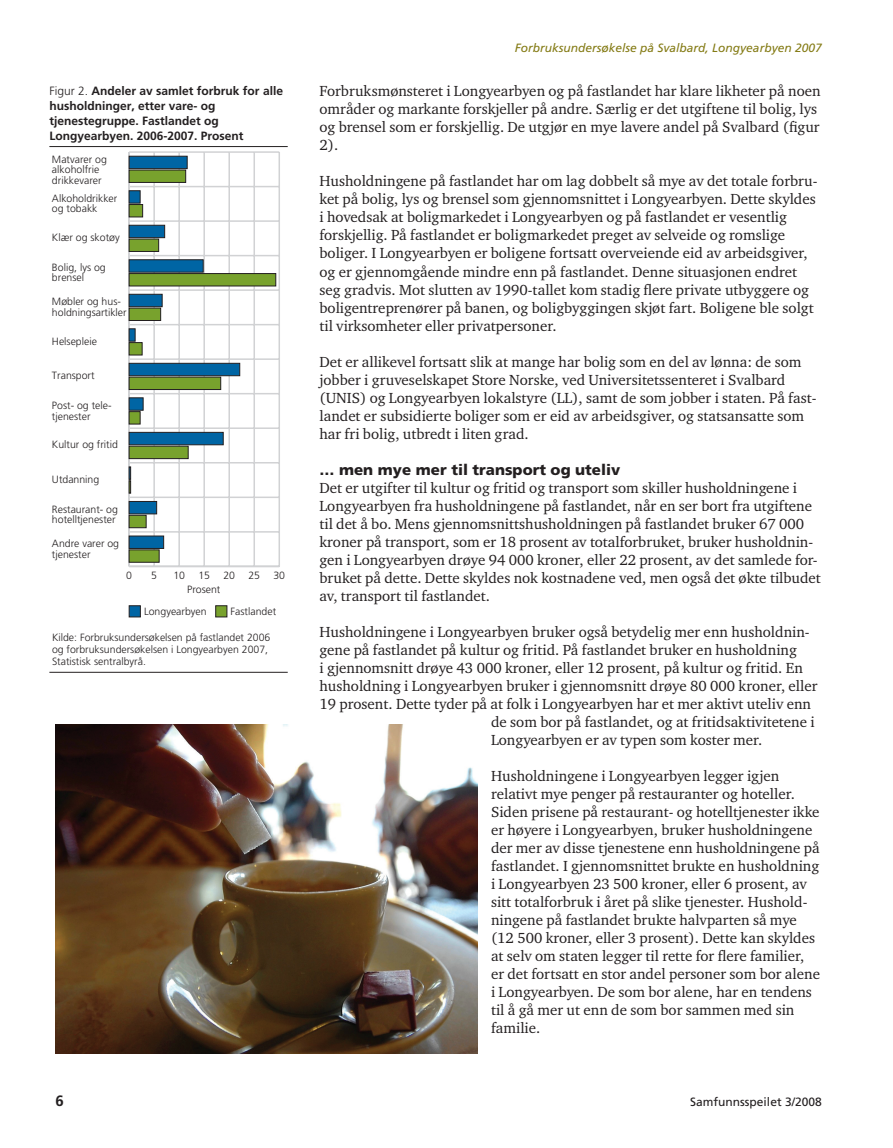
<style>
.page{position:relative;width:893px;height:1148px;background:#fff}
.page>*{position:absolute;margin:0;border:0;box-sizing:border-box;transform-origin:0 0}
.t1{font:15px/18px "Charter ITC Std";color:#231f20}
.t2{font:900 15px "Frutiger";color:#231f20}
.t3{font:700 15px "Frutiger";color:#231f20}
.t4{font:700 12px/15px "Frutiger";color:#231f20}
.t5{font:italic 12px "Frutiger";color:#847b15}
.t6{font:12px "Frutiger";color:#231f20}
.t7{font:300 10.5px/10.5px "Frutiger";color:#231f20}
.s1{font-weight:300}
</style>
<div class="page">
<hr style="left:49px;top:146px;width:238px;height:1px;background:#231f20">
<hr style="left:49px;top:672px;width:238px;height:1px;background:#231f20">
<div style="left:129px;top:605px;width:11px;height:12px;background:#0065a4;border:1px solid #231f20"></div>
<div style="left:215px;top:605px;width:12px;height:12px;background:#78a22d;border:1px solid #231f20"></div>
<hr style="left:153px;top:152px;width:2px;height:414px;background:#d1d2d4">
<hr style="left:178px;top:152px;width:2px;height:414px;background:#d1d2d4">
<hr style="left:203px;top:152px;width:2px;height:414px;background:#d1d2d4">
<hr style="left:228px;top:152px;width:2px;height:414px;background:#d1d2d4">
<hr style="left:253px;top:152px;width:2px;height:414px;background:#d1d2d4">
<hr style="left:278px;top:152px;width:2px;height:414px;background:#d1d2d4">
<hr style="left:128px;top:152px;width:2px;height:414px;background:#d1d2d4">
<hr style="left:129px;top:565px;width:150px;height:2px;background:#d1d2d4">
<hr style="left:129px;top:531px;width:150px;height:1px;background:#d1d2d4">
<hr style="left:129px;top:496px;width:150px;height:2px;background:#d1d2d4">
<hr style="left:129px;top:462px;width:150px;height:1px;background:#d1d2d4">
<hr style="left:129px;top:427px;width:150px;height:2px;background:#d1d2d4">
<hr style="left:129px;top:393px;width:150px;height:1px;background:#d1d2d4">
<hr style="left:129px;top:358px;width:150px;height:2px;background:#d1d2d4">
<hr style="left:129px;top:324px;width:150px;height:1px;background:#d1d2d4">
<hr style="left:129px;top:289px;width:150px;height:2px;background:#d1d2d4">
<hr style="left:129px;top:255px;width:150px;height:1px;background:#d1d2d4">
<hr style="left:129px;top:220px;width:150px;height:2px;background:#d1d2d4">
<hr style="left:129px;top:186px;width:150px;height:1px;background:#d1d2d4">
<hr style="left:129px;top:151px;width:150px;height:2px;background:#d1d2d4">
<div style="left:129px;top:170px;width:57px;height:13px;background:#78a22d;border:1px solid #231f20"></div>
<div style="left:129px;top:204px;width:14px;height:13px;background:#78a22d;border:1px solid #231f20"></div>
<div style="left:129px;top:239px;width:30px;height:13px;background:#78a22d;border:1px solid #231f20"></div>
<div style="left:129px;top:273px;width:147px;height:13px;background:#78a22d;border:1px solid #231f20"></div>
<div style="left:129px;top:308px;width:32px;height:13px;background:#78a22d;border:1px solid #231f20"></div>
<div style="left:129px;top:342px;width:13px;height:13px;background:#78a22d;border:1px solid #231f20"></div>
<div style="left:129px;top:377px;width:92px;height:13px;background:#78a22d;border:1px solid #231f20"></div>
<div style="left:129px;top:411px;width:11px;height:13px;background:#78a22d;border:1px solid #231f20"></div>
<div style="left:129px;top:446px;width:59px;height:13px;background:#78a22d;border:1px solid #231f20"></div>
<div style="left:129px;top:515px;width:17px;height:13px;background:#78a22d;border:1px solid #231f20"></div>
<div style="left:129px;top:549px;width:30px;height:13px;background:#78a22d"></div>
<div style="left:129px;top:156px;width:58px;height:13px;background:#0065a4;border:1px solid #231f20"></div>
<div style="left:129px;top:190px;width:11px;height:13px;background:#0065a4;border:1px solid #231f20"></div>
<div style="left:129px;top:225px;width:36px;height:13px;background:#0065a4;border:1px solid #231f20"></div>
<div style="left:129px;top:259px;width:74px;height:13px;background:#0065a4;border:1px solid #231f20"></div>
<div style="left:129px;top:294px;width:33px;height:13px;background:#0065a4;border:1px solid #231f20"></div>
<svg style="left:129px;top:328px;width:6px;height:13px"></svg>
<div style="left:129px;top:363px;width:111px;height:13px;background:#0065a4;border:1px solid #231f20"></div>
<div style="left:129px;top:397px;width:14px;height:13px;background:#0065a4;border:1px solid #231f20"></div>
<div style="left:129px;top:432px;width:94px;height:13px;background:#0065a4;border:1px solid #231f20"></div>
<svg style="left:129px;top:466px;width:2px;height:27px"></svg>
<div style="left:129px;top:501px;width:28px;height:13px;background:#0065a4;border:1px solid #231f20"></div>
<div style="left:129px;top:536px;width:35px;height:12px;background:#0065a4"></div>
<img style="left:56px;top:724px;width:421px;height:329px">
<p class="t4" style="left:49px;top:83px;width:235px"><span class="s1">Figur 2.</span> Andeler av samlet forbruk for alle husholdninger, etter vare- og tjenestegruppe. Fastlandet og Longyearbyen. 2006-2007. Prosent</p>
<p class="t7" style="left:52px;top:154px;width:56px">Matvarer og alkoholfrie drikkevarer</p>
<p class="t7" style="left:52px;top:193px;width:67px">Alkoholdrikker og tobakk</p>
<p class="t7" style="left:52px;top:232px;width:69px">Klær og skotøy</p>
<p class="t7" style="left:52px;top:262px;width:55px">Bolig, lys og brensel</p>
<p class="t7" style="left:52px;top:296px;width:76px">Møbler og hus&shy;holdningsartikler</p>
<p class="t7" style="left:52px;top:335px;width:46px">Helsepleie</p>
<p class="t7" style="left:52px;top:370px;width:44px">Transport</p>
<p class="t7" style="left:52px;top:400px;width:61px">Post- og tele&shy;tjenester</p>
<p class="t7" style="left:52px;top:439px;width:67px">Kultur og fritid</p>
<p class="t7" style="left:52px;top:473px;width:49px">Utdanning</p>
<p class="t7" style="left:52px;top:503px;width:67px">Restaurant- og hotelltjenester</p>
<p class="t7" style="left:52px;top:538px;width:69px">Andre varer og tjenester</p>
<p class="t7" style="left:126px;top:570px;width:7px">0</p>
<p class="t7" style="left:151px;top:570px;width:7px">5</p>
<p class="t7" style="left:173px;top:570px;width:13px">10</p>
<p class="t7" style="left:198px;top:570px;width:13px">15</p>
<p class="t7" style="left:223px;top:570px;width:13px">20</p>
<p class="t7" style="left:248px;top:570px;width:13px">25</p>
<p class="t7" style="left:273px;top:570px;width:13px">30</p>
<p class="t7" style="left:144px;top:578px;width:78px;line-height:21.8px;text-indent:43px">Prosent<br>Longyearbyen</p>
<p class="t7" style="left:230px;top:606px;width:47px">Fastlandet</p>
<p class="t7" style="left:52px;top:631px;width:220px;line-height:12px">Kilde: Forbruksundersøkelsen på fastlandet 2006 og forbruksundersøkelsen i Longyearbyen 2007,<br>Statistisk sentralbyrå.</p>
<p class="t3" style="left:56px;top:1092px;width:10px">6</p>
<p class="t5" style="left:514px;top:41px;width:308px">Forbruksundersøkelse på Svalbard, Longyearbyen 2007</p>
<p class="t1" style="left:319px;top:82px;width:502px">Forbruksmønsteret i Longyearbyen og på fastlandet har klare likheter på noen områder og markante forskjeller på andre. Særlig er det utgiftene til bolig, lys og brensel som er forskjellig. De utgjør en mye lavere andel på Svalbard (figur 2).</p>
<p class="t1" style="left:319px;top:172px;width:499px">Husholdningene på fastlandet har om lag dobbelt så mye av det totale forbru&shy;ket på bolig, lys og brensel som gjennomsnittet i Longyearbyen. Dette skyldes i hovedsak at boligmarkedet i Longyearbyen og på fastlandet er vesentlig forskjellig. På fastlandet er boligmarkedet preget av selveide og romslige boliger. I Longyearbyen er boligene fortsatt overveiende eid av arbeidsgiver, og er gjennomgående mindre enn på fastlandet. Denne situasjonen endret seg gradvis. Mot slutten av 1990-tallet kom stadig flere private utbyggere og boligentreprenører på banen, og boligbyggingen skjøt fart. Boligene ble solgt til virksomheter eller privatpersoner.</p>
<p class="t1" style="left:319px;top:352px;width:498px">Det er allikevel fortsatt slik at mange har bolig som en del av lønna: de som jobber i gruveselskapet Store Norske, ved Universitetssenteret i Svalbard (UNIS) og Longyearbyen lokalstyre (LL), samt de som jobber i staten. På fast&shy;landet er subsidierte boliger som er eid av arbeidsgiver, og statsansatte som har fri bolig, utbredt i liten grad.</p>
<p class="t2" style="left:319px;top:460px;width:302px">… men mye mer til transport og uteliv</p>
<p class="t1" style="left:319px;top:478px;width:502px">Det er utgifter til kultur og fritid og transport som skiller husholdningene i Longyearbyen fra husholdningene på fastlandet, når en ser bort fra utgiftene til det å bo. Mens gjennomsnittshusholdningen på fastlandet bruker 67 000 kroner på transport, som er 18 prosent av totalforbruket, bruker husholdnin&shy;gen i Longyearbyen drøye 94 000 kroner, eller 22 prosent, av det samlede for&shy;bruket på dette. Dette skyldes nok kostnadene ved, men også det økte tilbudet av, transport til fastlandet.</p>
<p class="t1" style="left:319px;top:622px;width:491px">Husholdningene i Longyearbyen bruker også betydelig mer enn husholdnin-</p>
<p class="t1" style="left:319px;top:640px;width:478px">gene på fastlandet på kultur og fritid. På fastlandet bruker en husholdning</p>
<p class="t1" style="left:319px;top:658px;width:485px">i gjennomsnitt drøye 43 000 kroner, eller 12 prosent, på kultur og fritid. En</p>
<p class="t1" style="left:319px;top:676px;width:499px">husholdning i Longyearbyen bruker i gjennomsnitt drøye 80 000 kroner, eller</p>
<p class="t1" style="left:319px;top:694px;width:493px">19 prosent. Dette tyder på at folk i Longyearbyen har et mer aktivt uteliv enn</p>
<p class="t1" style="left:491px;top:712px;width:325px">de som bor på fastlandet, og at fritidsaktivitetene i</p>
<p class="t1" style="left:491px;top:730px;width:272px">Longyearbyen er av typen som koster mer.</p>
<p class="t1" style="left:491px;top:766px;width:330px">Husholdningene i Longyearbyen legger igjen relativt mye penger på restauranter og hoteller.<br>Siden prisene på restaurant- og hotelltjenester ikke er høyere i Longyearbyen, bruker husholdningene der mer av disse tjenestene enn husholdningene på fastlandet. I gjennomsnittet brukte en husholdning i Longyearbyen 23 500 kroner, eller 6 prosent, av sitt totalforbruk i året på slike tjenester. Hushold&shy;ningene på fastlandet brukte halvparten så mye (12 500 kroner, eller 3 prosent). Dette kan skyldes at selv om staten legger til rette for flere familier, er det fortsatt en stor andel personer som bor alene i Longyearbyen. De som bor alene, har en tendens til å gå mer ut enn de som bor sammen med sin familie.</p>
<p class="t6" style="left:690px;top:1095px;width:133px">Samfunnsspeilet 3/2008</p>
</div>
